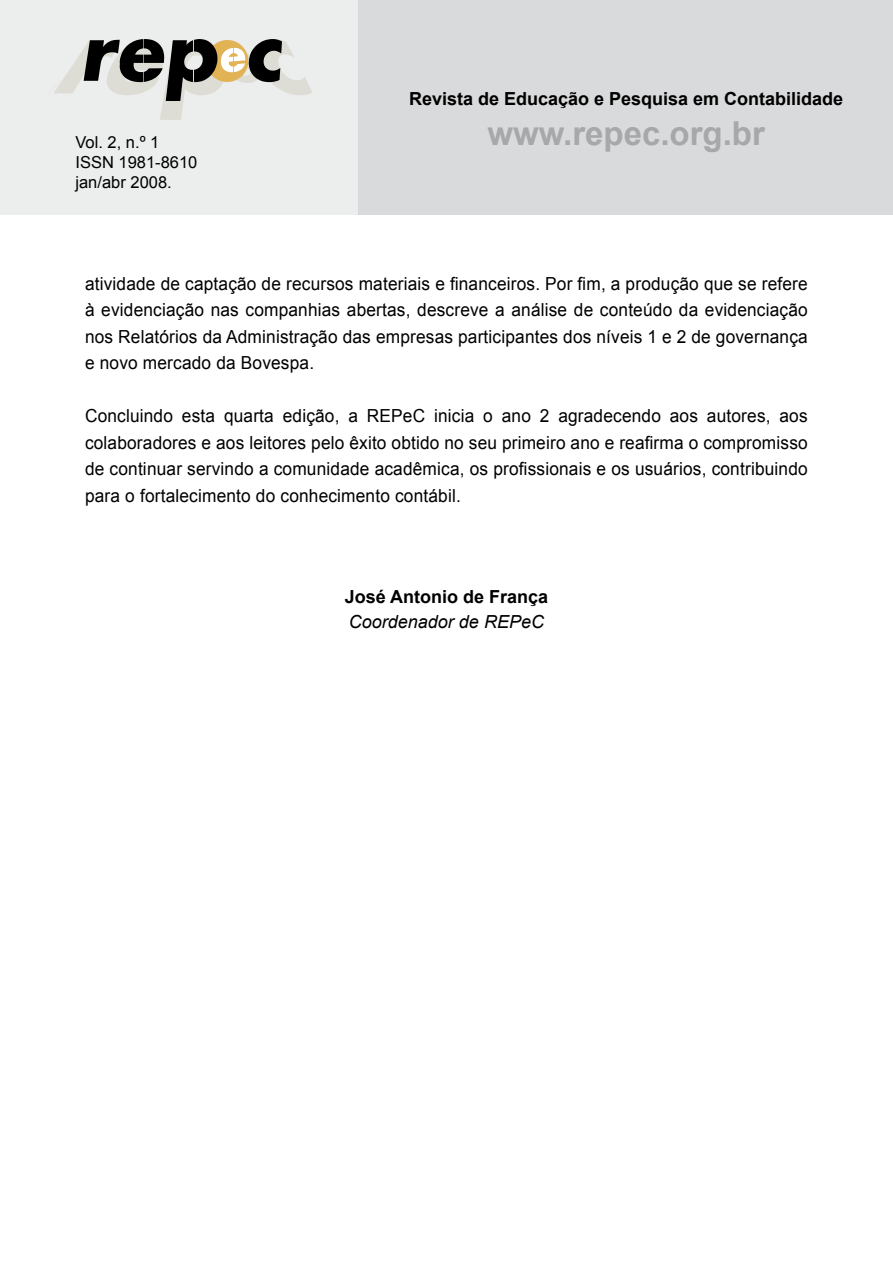
<style>
.page{position:relative;width:893px;height:1263px;background:#fff}
.page>*{position:absolute;margin:0;border:0;box-sizing:border-box;transform-origin:0 0}
.t1{font:700 33px "Arial";color:#a7a8aa}
.t2{font:18px/26.5px "Arial";letter-spacing:.01em;color:#000;text-align:justify;scale:.96 1}
.t3{font:700 18px "Arial";color:#000}
.t4{font:italic 18px "Arial";color:#000}
.t5{font:16.5px/19.8px "Arial";color:#000}
</style>
<div class="page">
<div style="left:0;top:0;width:893px;height:214px;background:#d9dadb"></div>
<div style="left:0;top:0;width:357px;height:214px;background:#eceded"></div>
<svg style="left:54px;top:39px;width:258px;height:81px"></svg>
<p class="t5" style="left:75px;top:133px;width:123px">Vol. 2, n.º 1<br>ISSN 1981-8610 jan/abr 2008.</p>
<p class="t3" style="left:409px;top:87px;width:436px">Revista de Educação e Pesquisa em Contabilidade</p>
<h1 class="t1" style="left:487px;top:111px;width:279px">www.repec.org.br</h1>
<p class="t2" style="left:85px;top:270px;width:754px">atividade de captação de recursos materiais e financeiros. Por fim, a produção que se refere à evidenciação nas companhias abertas, descreve a análise de conteúdo da evidenciação nos Relatórios da Administração das empresas participantes dos níveis 1 e 2 de governança e novo mercado da Bovespa.</p>
<p class="t2" style="left:85px;top:403px;width:754px">Concluindo esta quarta edição, a REPeC inicia o ano 2 agradecendo aos autores, aos colaboradores e aos leitores pelo êxito obtido no seu primeiro ano e reafirma o compromisso de continuar servindo a comunidade acadêmica, os profissionais e os usuários, contribuindo para o fortalecimento do conhecimento contábil.</p>
<p class="t3" style="left:345px;top:584px;width:205px">José Antonio de França</p>
<p class="t4" style="left:349px;top:610px;width:197px">Coordenador de REPeC</p>
</div>
